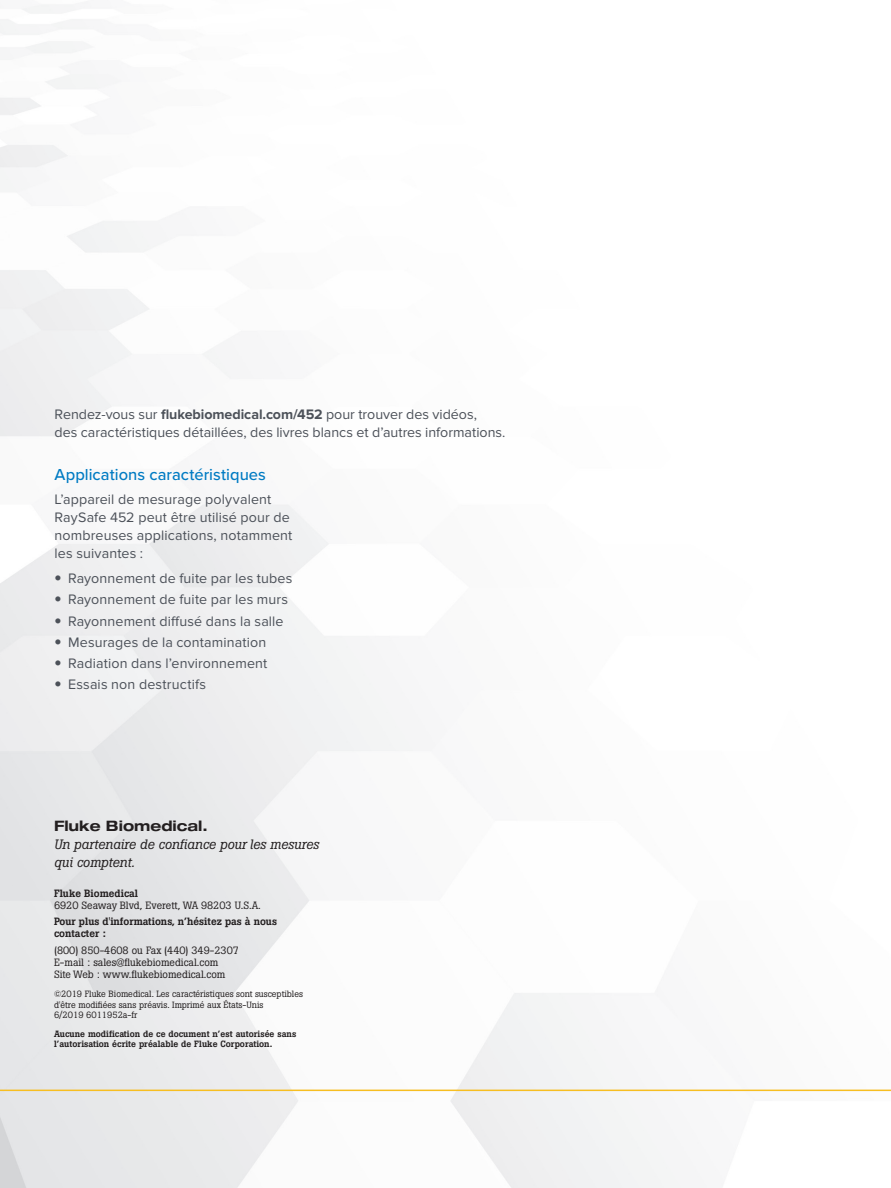
<style>
.page{position:relative;width:891px;height:1188px;background:#fff}
.page>*{position:absolute;margin:0;border:0;box-sizing:border-box;transform-origin:0 0}
.t1{font:500 16.5px "Proxima Nova";letter-spacing:.005em;color:#007bc3}
.t2{font:700 expanded 14.4px "Helvetica Neue LT Pro";color:#231f20}
.t3{font:14.25px/18px "Proxima Nova";letter-spacing:.01em;color:#4c5159}
.t4{font:italic 13.5px/18px "Boton Pro";color:#231f20}
.t5{font:10.5px/12px "Boton Pro";color:#231f20}
.t6{font:500 10.5px/12px "Boton Pro";color:#231f20}
.t7{font:9px/10.5px "Boton Pro";color:#231f20}
.t8{font:500 9px/9.8px "Boton Pro";color:#231f20}
.s1{font-weight:700}
.s2{font-family:"Helvetica Neue LT Pro";font-weight:100;font-stretch:expanded}
</style>
<div class="page">
<hr style="left:0;top:1090px;width:891px;height:1px;background:#f7be21">
<p class="t3" style="left:55px;top:406px;width:452px">Rendez-vous sur <span class="s1">flukebiomedical.com/452</span> pour trouver des vidéos,<br>des caractéristiques détaillées, des livres blancs et d’autres informations.</p>
<p class="t1" style="left:55px;top:462px;width:213px">Applications caractéristiques</p>
<p class="t3" style="left:55px;top:491px;width:239px">L’appareil de mesurage polyvalent<br>RaySafe 452 peut être utilisé pour de nombreuses applications, notamment les suivantes :</p>
<p class="t3" style="left:55px;top:570px;width:239px"><span class="s2">•</span> Rayonnement de fuite par les tubes</p>
<p class="t3" style="left:55px;top:591px;width:235px"><span class="s2">•</span> Rayonnement de fuite par les murs</p>
<p class="t3" style="left:55px;top:612px;width:231px"><span class="s2">•</span> Rayonnement diffusé dans la salle</p>
<p class="t3" style="left:55px;top:633px;width:213px"><span class="s2">•</span> Mesurages de la contamination</p>
<p class="t3" style="left:55px;top:655px;width:214px"><span class="s2">•</span> Radiation dans l’environnement</p>
<p class="t3" style="left:55px;top:676px;width:153px"><span class="s2">•</span> Essais non destructifs</p>
<p class="t2" style="left:54px;top:817px;width:155px">Fluke Biomedical.</p>
<p class="t4" style="left:54px;top:835px;width:266px">Un partenaire de confiance pour les mesures qui comptent.</p>
<p class="t6" style="left:54px;top:887px;width:86px">Fluke Biomedical</p>
<p class="t5" style="left:54px;top:899px;width:208px">6920 Seaway Blvd, Everett, WA 98203 U.S.A.</p>
<p class="t6" style="left:54px;top:916px;width:225px">Pour plus d'informations, n’hésitez pas à nous contacter :</p>
<p class="t5" style="left:54px;top:944px;width:186px">(800) 850-4608 ou Fax (440) 349-2307<br>E-mail : sales@flukebiomedical.com<br>Site Web : www.flukebiomedical.com</p>
<p class="t7" style="left:54px;top:989px;width:251px">©2019 Fluke Biomedical. Les caractéristiques sont susceptibles d'être modifiées sans préavis. Imprimé aux États-Unis<br>6/2019 6011952a-fr</p>
<p class="t8" style="left:54px;top:1029px;width:244px">Aucune modification de ce document n’est autorisée sans l’autorisation écrite préalable de Fluke Corporation.</p>
</div>
